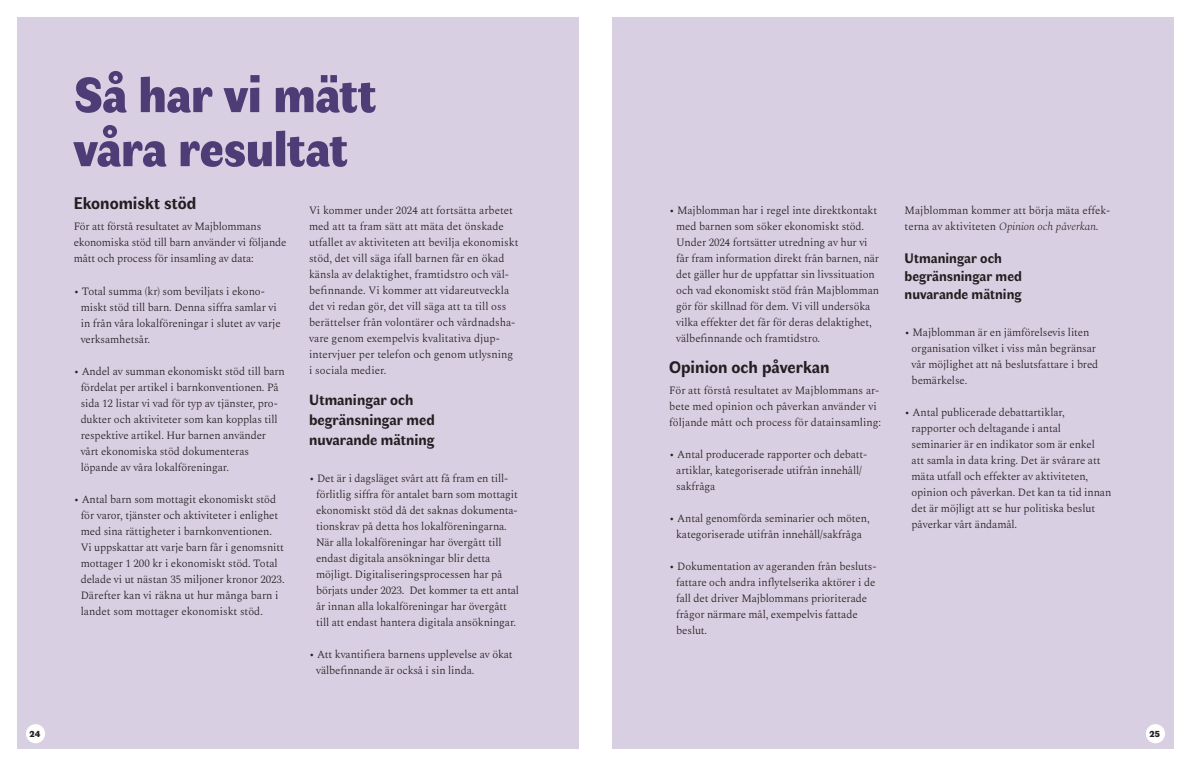
<style>
.page{position:relative;width:1191px;height:766px;background:#fff}
.page>*{position:absolute;margin:0;border:0;box-sizing:border-box;transform-origin:0 0}
._2_Purple_Faune_Bold_50{font:900 50px "Faune Display";letter-spacing:-.01em;color:#4d3c76}
.t1{font:700 17px "Faune Text";color:#231f20}
.t2{font:700 15px "Faune Text";color:#231f20}
.t3{font:700 14px "Faune Text";color:#231f20}
.t4{font:300 11px/16px "Spectral";letter-spacing:-.01em;color:#231f20}
.t5{font:900 9px "Faune Display";color:#231f20}
.s1{font-style:italic}
</style>
<div class="page">
<div style="left:17px;top:17px;width:561px;height:731px;background:#d9cfe2"></div>
<div style="left:26px;top:724px;width:19px;height:19px;background:#fff;border-radius:50%"></div>
<div style="left:612px;top:17px;width:562px;height:731px;background:#d9cfe2"></div>
<div style="left:1145px;top:724px;width:20px;height:19px;background:#fff;border-radius:50%"></div>
<p class="t5" style="left:30px;top:727px;width:12px">24</p>
<p class="_2_Purple_Faune_Bold_50" style="left:74px;top:58px;width:304px">Så har vi mätt</p>
<p class="_2_Purple_Faune_Bold_50" style="left:74px;top:112px;width:276px">våra resultat</p>
<p class="t1" style="left:74px;top:192px;width:124px">Ekonomiskt stöd</p>
<p class="t4" style="left:74px;top:218px;width:214px">För att förstå resultatet av Majblommans ekonomiska stöd till barn använder vi följande mått och process för insamling av data:</p>
<p class="t4" style="left:81px;top:282px;width:201px;text-indent:-7px">• Total summa (kr) som beviljats i ekono&shy;miskt stöd till barn. Denna siffra samlar vi in från våra lokalföreningar i slutet av varje verksamhetsår.</p>
<p class="t4" style="left:81px;top:362px;width:206px;text-indent:-7px">• Andel av summan ekonomiskt stöd till barn fördelat per artikel i barnkonventionen. På sida 12 listar vi vad för typ av tjänster, pro&shy;dukter och aktiviteter som kan kopplas till respektive artikel. Hur barnen använder vårt ekonomiska stöd dokumenteras</p>
<p class="t4" style="left:81px;top:458px;width:150px">löpande av våra lokalföreningar.</p>
<p class="t4" style="left:81px;top:490px;width:205px;text-indent:-7px">• Antal barn som mottagit ekonomiskt stöd för varor, tjänster och aktiviteter i enlighet med sina rättigheter i barnkonventionen.<br>Vi uppskattar att varje barn får i genomsnitt mottager 1 200 kr i ekonomiskt stöd. Total delade vi ut nästan 35 miljoner kronor 2023.</p>
<p class="t4" style="left:81px;top:586px;width:199px">Därefter kan vi räkna ut hur många barn i landet som mottager ekonomiskt stöd.</p>
<p class="t4" style="left:309px;top:201px;width:211px">Vi kommer under 2024 att fortsätta arbetet med att ta fram sätt att mäta det önskade utfallet av aktiviteten att bevilja ekonomiskt stöd, det vill säga ifall barnen får en ökad känsla av delaktighet, framtidstro och väl&shy;befinnande. Vi kommer att vidareutveckla det vi redan gör, det vill säga att ta till oss berättelser från volontärer och vårdnadsha&shy;vare genom exempelvis kvalitativa djup&shy;intervjuer per telefon och genom utlysning i sociala medier.</p>
<p class="t2" style="left:309px;top:389px;width:106px">Utmaningar och</p>
<p class="t2" style="left:309px;top:409px;width:127px">begränsningar med</p>
<p class="t2" style="left:309px;top:429px;width:127px">nuvarande mätning</p>
<p class="t4" style="left:316px;top:469px;width:205px;text-indent:-7px">• Det är i dagsläget svårt att få fram en till&shy;förlitlig siffra för antalet barn som mottagit ekonomiskt stöd då det saknas dokumenta&shy;tionskrav på detta hos lokalföreningarna.<br>När alla lokalföreningar har övergått till endast digitala ansökningar blir detta möjligt. Digitaliseringsprocessen har på börjats under 2023. Det kommer ta ett antal år innan alla lokalföreningar har övergått till att endast hantera digitala ansökningar.</p>
<p class="t4" style="left:316px;top:645px;width:198px;text-indent:-7px">• Att kvantifiera barnens upplevelse av ökat välbefinnande är också i sin linda.</p>
<p class="t4" style="left:676px;top:201px;width:204px;text-indent:-7px">• Majblomman har i regel inte direktkontakt med barnen som söker ekonomiskt stöd.<br>Under 2024 fortsätter utredning av hur vi får fram information direkt från barnen, när det gäller hur de uppfattar sin livssituation och vad ekonomiskt stöd från Majblomman gör för skillnad för dem. Vi vill undersöka vilka effekter det får för deras delaktighet, välbefinnande och framtidstro.</p>
<p class="t1" style="left:669px;top:355px;width:162px">Opinion och påverkan</p>
<p class="t4" style="left:669px;top:381px;width:213px">För att förstå resultatet av Majblommans ar&shy;bete med opinion och påverkan använder vi följande mått och process för datainsamling:</p>
<p class="t4" style="left:676px;top:445px;width:192px;text-indent:-7px">• Antal producerade rapporter och debatt&shy;artiklar, kategoriserade utifrån innehåll/ sakfråga</p>
<p class="t4" style="left:669px;top:509px;width:202px;text-align:center">• Antal genomförda seminarier och möten, kategoriserade utifrån innehåll/sakfråga</p>
<p class="t4" style="left:669px;top:557px;width:209px">• Dokumentation av ageranden från besluts-</p>
<p class="t4" style="left:676px;top:573px;width:201px">fattare och andra inflytelserika aktörer i de fall det driver Majblommans prioriterade frågor närmare mål, exempelvis fattade beslut.</p>
<p class="t4" style="left:904px;top:201px;width:207px">Majblomman kommer att börja mäta effek&shy;terna av aktiviteten <span class="s1">Opinion och påverkan.</span></p>
<p class="t3" style="left:904px;top:248px;width:99px">Utmaningar och</p>
<p class="t3" style="left:904px;top:266px;width:119px">begränsningar med</p>
<p class="t3" style="left:904px;top:284px;width:119px">nuvarande mätning</p>
<p class="t4" style="left:904px;top:323px;width:186px">• Majblomman är en jämförelsevis liten</p>
<p class="t4" style="left:911px;top:339px;width:186px">organisation vilket i viss mån begränsar</p>
<p class="t4" style="left:911px;top:355px;width:188px">vår möjlighet att nå beslutsfattare i bred bemärkelse.</p>
<p class="t4" style="left:904px;top:403px;width:162px">• Antal publicerade debattartiklar,</p>
<p class="t4" style="left:911px;top:419px;width:151px">rapporter och deltagande i antal</p>
<p class="t4" style="left:911px;top:435px;width:201px">seminarier är en indikator som är enkel<br>att samla in data kring. Det är svårare att mäta utfall och effekter av aktiviteten, opinion och påverkan. Det kan ta tid innan det är möjligt att se hur politiska beslut påverkar vårt ändamål.</p>
<p class="t5" style="left:1149px;top:727px;width:12px">25</p>
</div>
